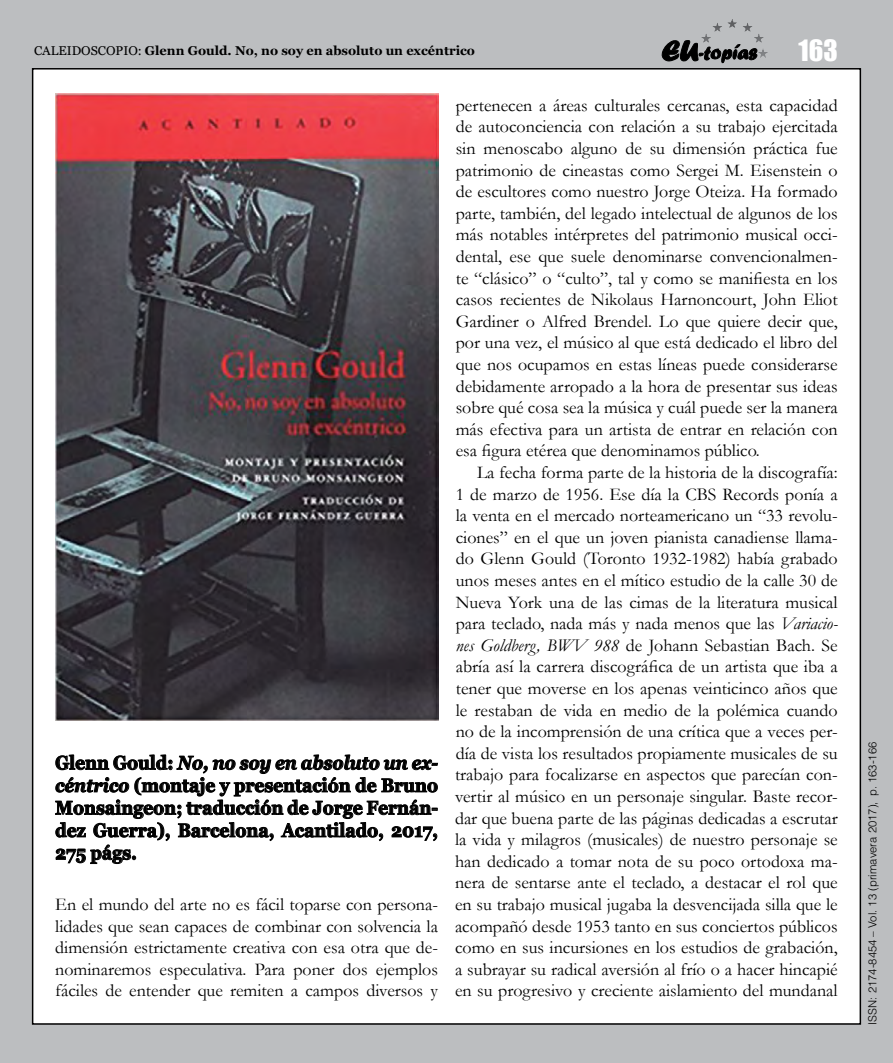
<style>
.page{position:relative;width:893px;height:1063px;background:#bcbec0}
.page>*{position:absolute;margin:0;border:0;box-sizing:border-box;transform-origin:0 0}
.t1{font:27px "Impact";color:#fff}
.Resenya_titulo{font:700 19.05px/22.5px "Georgia";color:#000;text-align:justify;scale:.91 1}
.Articulo_parrafo{font:18px/21.6px "Garamond";color:#000;text-align:justify}
.Articulo_parrafo1{font:18px/21.6px "Garamond";color:#000;text-align:justify}
.t2{font:700 12.75px "Georgia";color:#000}
.t3{font:300 11.25px "Helvetica";color:#000}
.s1{font-weight:400}
.s2{font-style:italic}
</style>
<div class="page">
<div style="left:33px;top:69px;width:827px;height:955px;background:#fff"></div>
<svg style="left:662px;top:40px;width:94px;height:23px"></svg>
<hr style="left:701px;top:19px;width:67px;height:1px;background:#595a5c">
<hr style="left:701px;top:20px;width:67px;height:1px;background:#5a5b5d">
<hr style="left:701px;top:21px;width:67px;height:1px;background:#5b5c5e">
<hr style="left:701px;top:22px;width:67px;height:1px;background:#5c5d60">
<hr style="left:701px;top:23px;width:67px;height:1px;background:#5d5e61">
<hr style="left:701px;top:24px;width:67px;height:1px;background:#5f6062">
<hr style="left:701px;top:25px;width:67px;height:1px;background:#606163">
<hr style="left:701px;top:26px;width:67px;height:1px;background:#616365">
<hr style="left:701px;top:27px;width:67px;height:1px;background:#626366">
<hr style="left:701px;top:28px;width:67px;height:1px;background:#646568">
<hr style="left:701px;top:29px;width:67px;height:1px;background:#656668">
<hr style="left:701px;top:30px;width:67px;height:1px;background:#656769">
<hr style="left:701px;top:31px;width:67px;height:1px;background:#67696b">
<hr style="left:701px;top:32px;width:67px;height:1px;background:#68696c">
<hr style="left:701px;top:33px;width:67px;height:1px;background:#6a6b6d">
<hr style="left:701px;top:34px;width:67px;height:1px;background:#6a6c6e">
<hr style="left:701px;top:35px;width:67px;height:1px;background:#6c6d70">
<hr style="left:701px;top:36px;width:67px;height:1px;background:#6d6e71">
<hr style="left:701px;top:37px;width:67px;height:1px;background:#6e7072">
<hr style="left:701px;top:38px;width:67px;height:1px;background:#6f7173">
<hr style="left:701px;top:39px;width:67px;height:1px;background:#717275">
<hr style="left:701px;top:40px;width:67px;height:1px;background:#717376">
<hr style="left:701px;top:41px;width:67px;height:1px;background:#727476">
<hr style="left:701px;top:42px;width:67px;height:1px;background:#747578">
<hr style="left:701px;top:43px;width:67px;height:1px;background:#757679">
<hr style="left:701px;top:44px;width:67px;height:1px;background:#76787a">
<hr style="left:701px;top:45px;width:67px;height:1px;background:#77787b">
<hr style="left:701px;top:46px;width:67px;height:1px;background:#787a7c">
<hr style="left:701px;top:47px;width:67px;height:1px;background:#797b7d">
<hr style="left:701px;top:48px;width:67px;height:1px;background:#7b7c7f">
<hr style="left:701px;top:49px;width:67px;height:1px;background:#7b7d80">
<hr style="left:701px;top:50px;width:67px;height:1px;background:#7c7e81">
<hr style="left:701px;top:51px;width:67px;height:1px;background:#7d7f82">
<hr style="left:701px;top:52px;width:67px;height:1px;background:#7e8083">
<hr style="left:701px;top:53px;width:67px;height:1px;background:#808284">
<hr style="left:701px;top:54px;width:67px;height:1px;background:#818285">
<hr style="left:701px;top:55px;width:67px;height:1px;background:#828486">
<hr style="left:701px;top:56px;width:67px;height:1px;background:#838587">
<hr style="left:701px;top:57px;width:67px;height:1px;background:#848689">
<svg style="left:55px;top:754px;width:383px;height:110px"></svg>
<img style="left:55px;top:94px;width:384px;height:627px">
<p class="t2" style="left:34px;top:41px;width:443px"><span class="s1">CALEIDOSCOPIO:</span> Glenn Gould. No, no soy en absoluto un excéntrico</p>
<h1 class="t1" style="left:798px;top:29px;width:41px">163</h1>
<p class="Resenya_titulo" style="left:55px;top:751px;width:422px">Glenn Gould: <span class="s2">No, no soy en absoluto un ex&shy;céntrico</span> (montaje y presentación de Bruno Monsaingeon; traducción de Jorge Fernán&shy;dez Guerra), Barcelona, Acantilado, 2017, 275 págs.</p>
<p class="Articulo_parrafo1" style="left:55px;top:893px;width:384px">En el mundo del arte no es fácil toparse con persona&shy;lidades que sean capaces de combinar con solvencia la dimensión estrictamente creativa con esa otra que de&shy;nominaremos especulativa. Para poner dos ejemplos fáciles de entender que remiten a campos diversos y</p>
<p class="Articulo_parrafo1" style="left:456px;top:94px;width:383px">pertenecen a áreas culturales cercanas, esta capacidad de autoconciencia con relación a su trabajo ejercitada sin menoscabo alguno de su dimensión práctica fue patrimonio de cineastas como Sergei M. Eisenstein o de escultores como nuestro Jorge Oteiza. Ha formado parte, también, del legado intelectual de algunos de los más notables intérpretes del patrimonio musical occi&shy;dental, ese que suele denominarse convencionalmen&shy;te “clásico” o “culto”, tal y como se manifiesta en los casos recientes de Nikolaus Harnoncourt, John Eliot Gardiner o Alfred Brendel. Lo que quiere decir que, por una vez, el músico al que está dedicado el libro del que nos ocupamos en estas líneas puede considerarse debidamente arropado a la hora de presentar sus ideas sobre qué cosa sea la música y cuál puede ser la manera más efectiva para un artista de entrar en relación con esa figura etérea que denominamos público.</p>
<p class="Articulo_parrafo" style="left:455px;top:461px;width:384px;text-indent:22px">La fecha forma parte de la historia de la discografía:<br>1 de marzo de 1956. Ese día la CBS Records ponía a la venta en el mercado norteamericano un “33 revolu&shy;ciones” en el que un joven pianista canadiense llama&shy;do Glenn Gould (Toronto 1932-1982) había grabado unos meses antes en el mítico estudio de la calle 30 de Nueva York una de las cimas de la literatura musical para teclado, nada más y nada menos que las <span class="s2">Variacio&shy;nes Goldberg, BWV 988</span> de Johann Sebastian Bach. Se abría así la carrera discográfica de un artista que iba a tener que moverse en los apenas veinticinco años que le restaban de vida en medio de la polémica cuando no de la incomprensión de una crítica que a veces per&shy;día de vista los resultados propiamente musicales de su trabajo para focalizarse en aspectos que parecían con&shy;vertir al músico en un personaje singular. Baste recor&shy;dar que buena parte de las páginas dedicadas a escrutar la vida y milagros (musicales) de nuestro personaje se han dedicado a tomar nota de su poco ortodoxa ma&shy;nera de sentarse ante el teclado, a destacar el rol que en su trabajo musical jugaba la desvencijada silla que le acompañó desde 1953 tanto en sus conciertos públicos como en sus incursiones en los estudios de grabación, a subrayar su radical aversión al frío o a hacer hincapié en su progresivo y creciente aislamiento del mundanal</p>
<p class="t3" style="left:865px;top:796px;width:56px;rotate:-90deg">p. 163-166</p>
<p class="t3" style="left:865px;top:1025px;width:225px;rotate:-90deg">ISSN: 2174-8454 – Vol. 13 (primavera 2017),</p>
</div>
